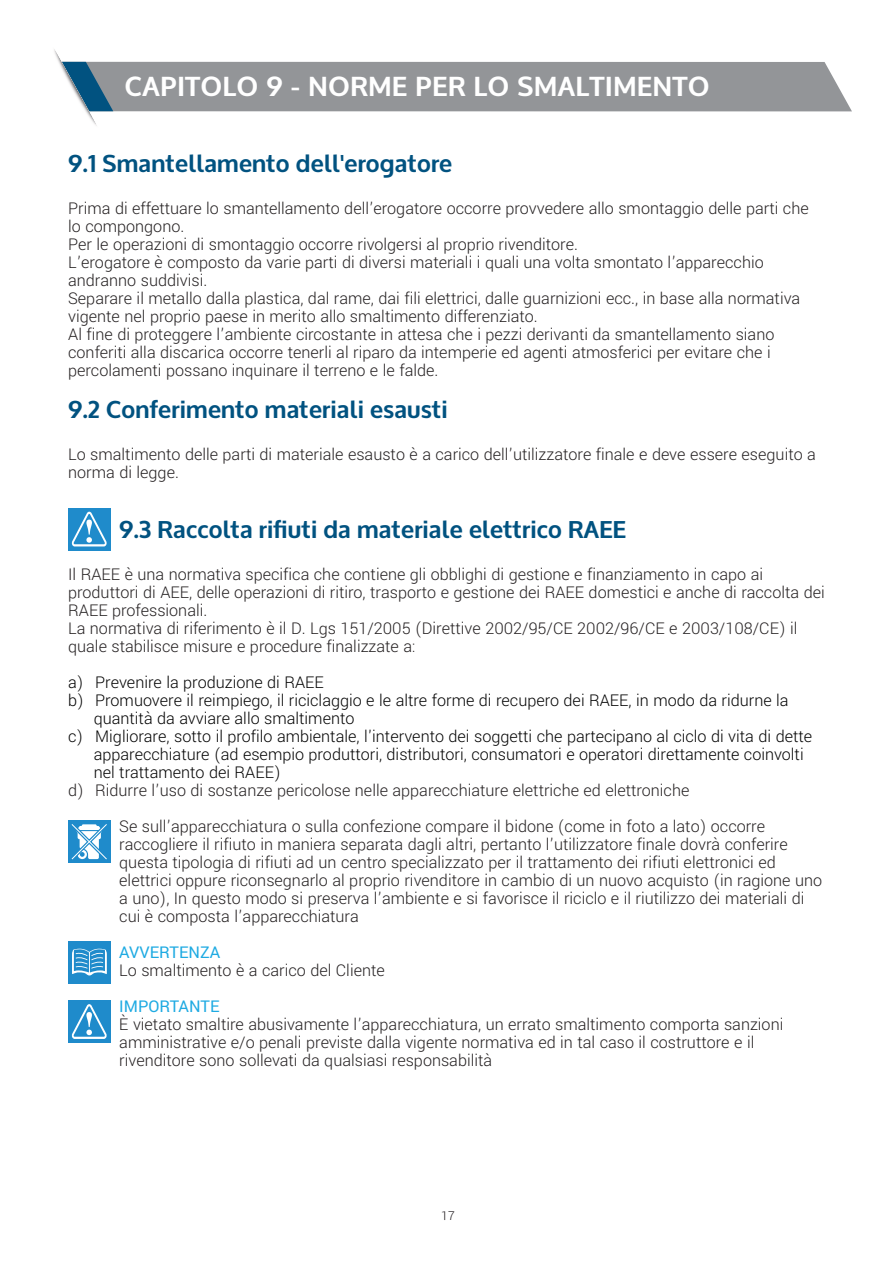
<style>
.page{position:relative;width:894px;height:1263px;background:#fff}
.page>*{position:absolute;margin:0;border:0;box-sizing:border-box;transform-origin:0 0}
.t1{font:700 27.15px "Oxygen";letter-spacing:.03em;color:#fff}
.t2{font:700 24px "Oxygen";letter-spacing:.01em;color:#015280}
.t3{font:300 18px/18px "Yantramanav";color:#231f20}
.t4{font:300 18px "Yantramanav";color:#000001}
.t5{font:18px "Yantramanav";color:#1eaae2}
.t6{font:300 13.5px "Yantramanav";color:#181317}
</style>
<div class="page">
<div style="left:68px;top:1000px;width:42px;height:43px;background:#1f8bcb"></div>
<svg style="left:72px;top:1004px;width:35px;height:35px"></svg>
<div style="left:68px;top:941px;width:43px;height:42px;background:#1f8bcb"></div>
<svg style="left:72px;top:949px;width:35px;height:26px"></svg>
<div style="left:68px;top:508px;width:42px;height:42px;background:#1f8bcb"></div>
<svg style="left:72px;top:512px;width:35px;height:34px"></svg>
<div style="left:104px;top:62px;width:747px;height:49px;background:#939598"></div>
<img style="left:54px;top:49px;width:50px;height:77px">
<div style="left:68px;top:821px;width:42px;height:42px;background:#1f8bcb"></div>
<svg style="left:71px;top:824px;width:36px;height:36px"></svg>
<h1 class="t1" style="left:125px;top:63px;width:585px">CAPITOLO 9 - NORME PER LO SMALTIMENTO</h1>
<h2 class="t2" style="left:68px;top:142px;width:385px">9.1 Smantellamento dell'erogatore</h2>
<p class="t3" style="left:68px;top:200px;width:741px">Prima di effettuare lo smantellamento dell’erogatore occorre provvedere allo smontaggio delle parti che lo compongono.<br>Per le operazioni di smontaggio occorre rivolgersi al proprio rivenditore.<br>L’erogatore è composto da varie parti di diversi materiali i quali una volta smontato l’apparecchio andranno suddivisi.<br>Separare il metallo dalla plastica, dal rame, dai fili elettrici, dalle guarnizioni ecc., in base alla normativa vigente nel proprio paese in merito allo smaltimento differenziato.<br>Al fine di proteggere l’ambiente circostante in attesa che i pezzi derivanti da smantellamento siano conferiti alla discarica occorre tenerli al riparo da intemperie ed agenti atmosferici per evitare che i percolamenti possano inquinare il terreno e le falde.</p>
<h2 class="t2" style="left:68px;top:388px;width:380px">9.2 Conferimento materiali esausti</h2>
<p class="t3" style="left:68px;top:446px;width:749px">Lo smaltimento delle parti di materiale esausto è a carico dell’utilizzatore finale e deve essere eseguito a norma di legge.</p>
<h2 class="t2" style="left:119px;top:508px;width:508px">9.3 Raccolta rifiuti da materiale elettrico RAEE</h2>
<p class="t3" style="left:68px;top:566px;width:757px">Il RAEE è una normativa specifica che contiene gli obblighi di gestione e finanziamento in capo ai produttori di AEE, delle operazioni di ritiro, trasporto e gestione dei RAEE domestici e anche di raccolta dei RAEE professionali.<br>La normativa di riferimento è il D. Lgs 151/2005 (Direttive 2002/95/CE 2002/96/CE e 2003/108/CE) il quale stabilisce misure e procedure finalizzate a:</p>
<p class="t4" style="left:68px;top:671px;width:257px">a) Prevenire la produzione di RAEE</p>
<p class="t4" style="left:68px;top:689px;width:721px">b) Promuovere il reimpiego, il riciclaggio e le altre forme di recupero dei RAEE, in modo da ridurne la</p>
<p class="t4" style="left:94px;top:707px;width:262px">quantità da avviare allo smaltimento</p>
<p class="t4" style="left:68px;top:725px;width:745px">c) Migliorare, sotto il profilo ambientale, l'intervento dei soggetti che partecipano al ciclo di vita di dette</p>
<p class="t4" style="left:94px;top:743px;width:711px">apparecchiature (ad esempio produttori, distributori, consumatori e operatori direttamente coinvolti</p>
<p class="t4" style="left:94px;top:761px;width:188px">nel trattamento dei RAEE)</p>
<p class="t3" style="left:119px;top:773px;width:647px;line-height:36px;text-indent:-51px">d) Ridurre l’uso di sostanze pericolose nelle apparecchiature elettriche ed elettroniche<br>Se sull’apparecchiatura o sulla confezione compare il bidone (come in foto a lato) occorre</p>
<p class="t3" style="left:119px;top:836px;width:704px">raccogliere il rifiuto in maniera separata dagli altri, pertanto l’utilizzatore finale dovrà conferire questa tipologia di rifiuti ad un centro specializzato per il trattamento dei rifiuti elettronici ed elettrici oppure riconsegnarlo al proprio rivenditore in cambio di un nuovo acquisto (in ragione uno a uno), In questo modo si preserva l’ambiente e si favorisce il riciclo e il riutilizzo dei materiali di cui è composta l’apparecchiatura</p>
<p class="t5" style="left:119px;top:941px;width:102px">AVVERTENZA</p>
<p class="t3" style="left:119px;top:962px;width:267px">Lo smaltimento è a carico del Cliente</p>
<p class="t5" style="left:119px;top:995px;width:102px">IMPORTANTE</p>
<p class="t3" style="left:119px;top:1016px;width:665px">È vietato smaltire abusivamente l’apparecchiatura, un errato smaltimento comporta sanzioni amministrative e/o penali previste dalla vigente normativa ed in tal caso il costruttore e il rivenditore sono sollevati da qualsiasi responsabilità</p>
<p class="t6" style="left:441px;top:1207px;width:15px">17</p>
</div>
